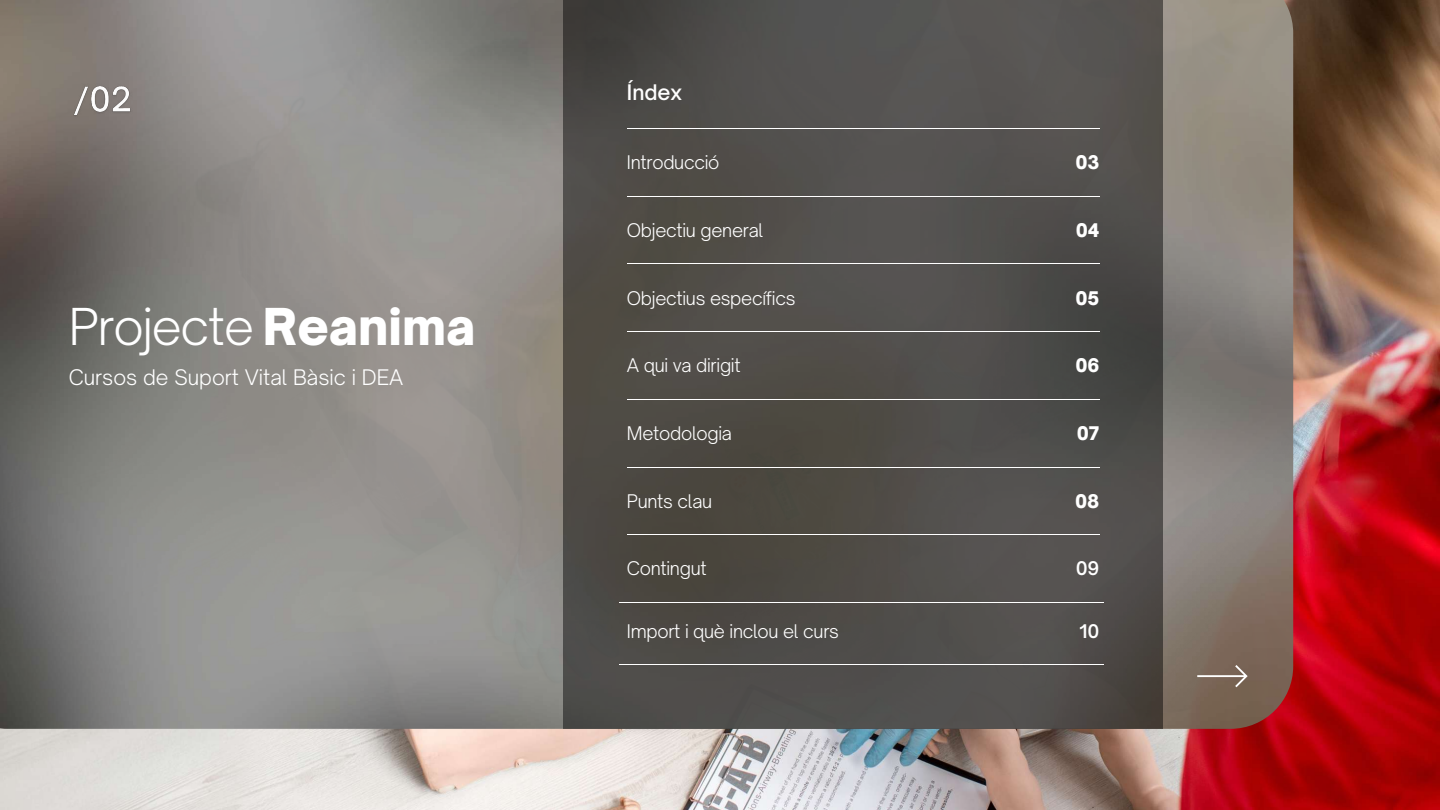
<style>
.page{position:relative;width:1440px;height:810px;background:#fff}
.page>*{position:absolute;margin:0;border:0;box-sizing:border-box;transform-origin:0 0}
.t1{font:300 48.7px "Open Sauce One";letter-spacing:-.025em;color:#fff}
.t2{font:300 20.5px "Open Sauce One";color:#fff}
.t3{font:500 20.5px "Open Sauce One";color:#fff}
.t4{font:300 18px "Open Sauce One";letter-spacing:-.015em;color:#fff}
.t5{font:900 18px "Open Sauce One";letter-spacing:-.015em;color:#fff}
.t6{font:600 18px "Open Sauce One";color:#fff}
.s1{font-weight:900}
</style>
<div class="page">
<img style="left:0;top:0;width:1440px;height:810px">
<img style="left:0;top:0;width:1293px;height:729px">
<div style="left:563px;top:0;width:600px;height:729px;background:linear-gradient(to bottom,#52504d,#4e4b46)"></div>
<hr style="left:627px;top:196px;width:472px;height:1px;background:#fff">
<hr style="left:627px;top:331px;width:472px;height:1px;background:#fff">
<hr style="left:627px;top:263px;width:472px;height:1px;background:#fff">
<hr style="left:627px;top:399px;width:472px;height:1px;background:#fff">
<hr style="left:627px;top:467px;width:472px;height:1px;background:#fff">
<hr style="left:627px;top:128px;width:472px;height:1px;background:#fff">
<svg style="left:1197px;top:665px;width:50px;height:22px"></svg>
<img style="left:70px;top:80px;width:64px;height:40px">
<hr style="left:627px;top:534px;width:472px;height:1px;background:#fff">
<hr style="left:619px;top:602px;width:485px;height:1px;background:#fff">
<hr style="left:619px;top:664px;width:485px;height:1px;background:#fff">
<h1 class="t1" style="left:69px;top:296px;width:408px">Projecte <span class="s1">Reanima</span></h1>
<p class="t2" style="left:69px;top:365px;width:336px">Cursos de Suport Vital Bàsic i DEA</p>
<p class="t3" style="left:627px;top:79px;width:57px">Índex</p>
<p class="t4" style="left:627px;top:151px;width:94px">Introducció</p>
<p class="t5" style="left:1075px;top:151px;width:25px">03</p>
<p class="t4" style="left:627px;top:219px;width:138px">Objectiu general</p>
<p class="t5" style="left:1076px;top:219px;width:25px">04</p>
<p class="t4" style="left:627px;top:287px;width:170px">Objectius específics</p>
<p class="t5" style="left:1076px;top:287px;width:25px">05</p>
<p class="t4" style="left:627px;top:354px;width:115px">A qui va dirigit</p>
<p class="t5" style="left:1075px;top:354px;width:25px">06</p>
<p class="t4" style="left:627px;top:422px;width:107px">Metodologia</p>
<p class="t5" style="left:1077px;top:422px;width:24px">07</p>
<p class="t4" style="left:627px;top:490px;width:87px">Punts clau</p>
<p class="t5" style="left:1075px;top:490px;width:26px">08</p>
<p class="t4" style="left:627px;top:557px;width:81px">Contingut</p>
<p class="t6" style="left:1076px;top:557px;width:25px">09</p>
<p class="t4" style="left:627px;top:620px;width:214px">Import i què inclou el curs</p>
<p class="t6" style="left:1080px;top:620px;width:21px">10</p>
</div>
